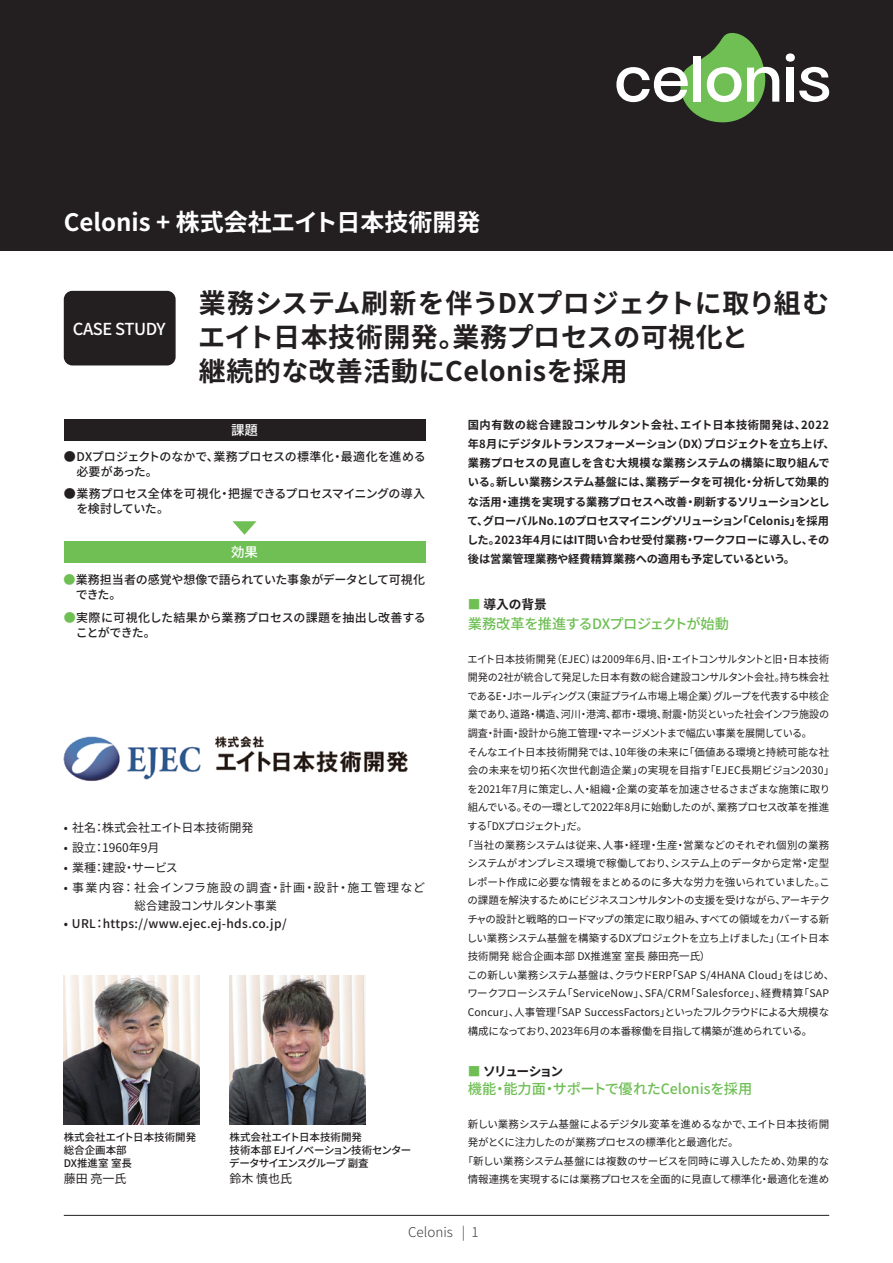
<style>
.page{position:relative;width:893px;height:1263px;background:#fff}
.page>*{position:absolute;margin:0;border:0;box-sizing:border-box;transform-origin:0 0}
.t1{font:700 27px/34px "Noto Sans CJ Kjp";letter-spacing:.02em;color:#231f20}
.t2{font:700 24px "Noto Sans CJ Kjp";color:#fff}
.t3{font:500 16.5px "Noto Sans CJ Kjp";letter-spacing:-.025em;color:#fff}
.t4{font:500 14.25px "Noto Sans CJ Kjp";color:#6fbf54}
.t5{font:500 14.25px "Noto Sans CJ Kjp";letter-spacing:-.02em;color:#6fbf54}
.t6{font:300 13.5px "Noto Sans CJ Kjp";color:#3e3e3f}
.t7{font:500 13.5px "Noto Sans CJ Kjp";color:#fff}
.t8{font:700 12.75px "Noto Sans CJ Kjp";letter-spacing:-.13em;color:#231f20}
.t9{font:700 12.75px "Noto Sans CJ Kjp";letter-spacing:-.07em;color:#231f20}
.t10{font:500 12px/14.9px "Noto Sans CJ Kjp";color:#231f20}
.t11{font:12px "Noto Sans CJ Kjp";color:#231f20}
.t12{font:12px/18px "Noto Sans CJ Kjp";letter-spacing:.055em;color:#231f20}
.t13{font:500 12px/14.9px "Noto Sans CJ Kjp";letter-spacing:-.03em;color:#231f20}
.t14{font:500 12px/14.9px "Noto Sans CJ Kjp";letter-spacing:-.025em;color:#231f20}
.t15{font:500 12px "Noto Sans CJ Kjp";letter-spacing:.03em;color:#231f20}
.t16{font:700 11.25px/19.2px "Noto Sans CJ Kjp";color:#231f20}
.t17{font:10.5px "Noto Sans CJ Kjp";letter-spacing:-.015em;color:#231f20}
.t18{font:10.5px "Noto Sans CJ Kjp";letter-spacing:-.055em;color:#231f20}
.t19{font:10.5px "Noto Sans CJ Kjp";letter-spacing:.01em;color:#231f20}
.t20{font:10.5px "Noto Sans CJ Kjp";letter-spacing:.005em;color:#231f20}
.t21{font:10.5px "Noto Sans CJ Kjp";letter-spacing:-.045em;color:#231f20}
.t22{font:10.5px "Noto Sans CJ Kjp";letter-spacing:.03em;color:#231f20}
.t23{font:500 10.5px/12.8px "Noto Sans CJ Kjp";letter-spacing:-.04em;color:#231f20}
.t24{font:10.5px "Noto Sans CJ Kjp";letter-spacing:.015em;color:#231f20}
.t25{font:10.5px "Noto Sans CJ Kjp";letter-spacing:-.04em;color:#231f20}
.t26{font:500 10.5px/12.8px "Noto Sans CJ Kjp";color:#231f20}
.t27{font:10.5px "Noto Sans CJ Kjp";letter-spacing:-.075em;color:#231f20}
.s1{color:#6fbf54}
</style>
<div class="page">
<hr style="left:64px;top:1215px;width:765px;height:1px;background:#231f20">
<div style="left:0;top:0;width:893px;height:251px;background:#231f20"></div>
<svg style="left:616px;top:33px;width:163px;height:89px"></svg>
<svg style="left:786px;top:53px;width:43px;height:49px"></svg>
<div style="left:64px;top:419px;width:361px;height:21px;background:#231f20"></div>
<div style="left:64px;top:541px;width:361px;height:22px;background:#6fbf54"></div>
<svg style="left:232px;top:521px;width:24px;height:14px"></svg>
<div style="left:64px;top:291px;width:112px;height:74px;background:#231f20;border-radius:9px"></div>
<img style="left:64px;top:976px;width:136px;height:148px">
<img style="left:230px;top:976px;width:136px;height:148px">
<img style="left:63px;top:736px;width:345px;height:45px">
<h2 class="t2" style="left:64px;top:209px;width:418px">Celonis + 株式会社エイト日本技術開発</h2>
<h1 class="t1" style="left:198px;top:287px;width:632px">業務システム刷新を伴うDXプロジェクトに取り組むエイト日本技術開発。業務プロセスの可視化と<br>継続的な改善活動にCelonisを採用</h1>
<p class="t16" style="left:467px;top:415px;width:369px">国内有数の総合建設コンサルタント会社、エイト日本技術開発は、2022年8月にデジタルトランスフォーメーション（DX）プロジェクトを立ち上げ、業務プロセスの見直しを含む大規模な業務システムの構築に取り組んでいる。新しい業務システム基盤には、業務データを可視化・分析して効果的な活用・連携を実現する業務プロセスへ改善・刷新するソリューションとして、グローバルNo.1のプロセスマイニングソリューション「Celonis」を採用した。2023年4月にはIT問い合わせ受付業務・ワークフローに導入し、その後は営業管理業務や経費精算業務への適用も予定しているという。</p>
<h3 class="t3" style="left:73px;top:320px;width:94px">CASE STUDY</h3>
<p class="t7" style="left:231px;top:422px;width:28px">課題</p>
<p class="t10" style="left:77px;top:450px;width:351px;text-indent:-13px">●DXプロジェクトのなかで、業務プロセスの標準化・最適化を進める必要があった。</p>
<p class="t13" style="left:76px;top:487px;width:350px;text-indent:-13px">●業務プロセス全体を可視化・把握できるプロセスマイニングの導入を検討していた。</p>
<p class="t7" style="left:231px;top:545px;width:28px">効果</p>
<p class="t14" style="left:76px;top:573px;width:351px;text-indent:-12px"><span class="s1">●</span>業務担当者の感覚や想像で語られていた事象がデータとして可視化できた。</p>
<p class="t10" style="left:76px;top:611px;width:352px;text-indent:-12px"><span class="s1">●</span>実際に可視化した結果から業務プロセスの課題を抽出し改善することができた。</p>
<p class="t11" style="left:64px;top:820px;width:191px">• 社名：株式会社エイト日本技術開発</p>
<p class="t11" style="left:64px;top:841px;width:97px">• 設立：1960年9月</p>
<p class="t11" style="left:64px;top:861px;width:116px">• 業種：建設・サービス</p>
<p class="t12" style="left:72px;top:879px;width:354px;text-indent:-9px">• 事業内容：社会インフラ施設の調査・計画・設計・施工管理など　　　　　 総合建設コンサルタント事業</p>
<p class="t15" style="left:64px;top:917px;width:224px">• URL：https://www.ejec.ej-hds.co.jp/</p>
<p class="t26" style="left:64px;top:1131px;width:134px">株式会社エイト日本技術開発総合企画本部<br>DX推進室室長</p>
<p class="t11" style="left:64px;top:1172px;width:64px">藤田亮一氏</p>
<p class="t23" style="left:229px;top:1131px;width:183px">株式会社エイト日本技術開発<br>技術本部 EJイノベーション技術センターデータサイエンスグループ副査</p>
<p class="t11" style="left:230px;top:1172px;width:64px">鈴木慎也氏</p>
<p class="t9" style="left:468px;top:597px;width:81px"><span class="s1">■</span> 導入の背景</p>
<h3 class="t5" style="left:468px;top:615px;width:263px">業務改革を推進するDXプロジェクトが始動</h3>
<p class="t24" style="left:468px;top:653px;width:363px">エイト日本技術開発（EJEC）は2009年6月、旧・エイトコンサルタントと旧・日本技術</p>
<p class="t17" style="left:468px;top:671px;width:363px">開発の2社が統合して発足した日本有数の総合建設コンサルタント会社。持ち株会社</p>
<p class="t18" style="left:467px;top:690px;width:363px">であるE・Jホールディングス（東証プライム市場上場企業）グループを代表する中核企</p>
<p class="t17" style="left:468px;top:709px;width:363px">業であり、道路・構造、河川・港湾、都市・環境、耐震・防災といった社会インフラ施設の</p>
<p class="t25" style="left:468px;top:727px;width:346px">調査・計画・設計から施工管理・マネージメントまで幅広い事業を展開している。</p>
<p class="t17" style="left:467px;top:746px;width:363px">そんなエイト日本技術開発では、10年後の未来に「価値ある環境と持続可能な社</p>
<p class="t19" style="left:468px;top:764px;width:368px">会の未来を切り拓く次世代創造企業」の実現を目指す「EJEC長期ビジョン2030」</p>
<p class="t17" style="left:468px;top:783px;width:364px">を2021年7月に策定し、人・組織・企業の変革を加速させるさまざまな施策に取り</p>
<p class="t17" style="left:468px;top:802px;width:363px">組んでいる。その一環として2022年8月に始動したのが、業務プロセス改革を推進</p>
<p class="t27" style="left:467px;top:820px;width:122px">する「DXプロジェクト」だ。</p>
<p class="t20" style="left:463px;top:839px;width:368px">「当社の業務システムは従来、人事・経理・生産・営業などのそれぞれ個別の業務</p>
<p class="t18" style="left:468px;top:857px;width:363px">システムがオンプレミス環境で稼働しており、システム上のデータから定常・定型</p>
<p class="t17" style="left:467px;top:876px;width:364px">レポート作成に必要な情報をまとめるのに多大な労力を強いられていました。こ</p>
<p class="t18" style="left:468px;top:895px;width:364px">の課題を解決するためにビジネスコンサルタントの支援を受けながら、アーキテク</p>
<p class="t21" style="left:467px;top:913px;width:363px">チャの設計と戦略的ロードマップの策定に取り組み、すべての領域をカバーする新</p>
<p class="t21" style="left:467px;top:932px;width:364px">しい業務システム基盤を構築するDXプロジェクトを立ち上げました」（エイト日本</p>
<p class="t17" style="left:468px;top:950px;width:244px">技術開発総合企画本部 DX推進室室長藤田亮一氏）</p>
<p class="t20" style="left:467px;top:969px;width:369px">この新しい業務システム基盤は、クラウドERP「SAP S/4HANA Cloud」をはじめ、</p>
<p class="t22" style="left:467px;top:988px;width:363px">ワークフローシステム「ServiceNow」、SFA/CRM「Salesforce」、経費精算「SAP</p>
<p class="t19" style="left:468px;top:1006px;width:363px">Concur」、人事管理「SAP SuccessFactors」といったフルクラウドによる大規模な</p>
<p class="t17" style="left:468px;top:1025px;width:346px">構成になっており、2023年6月の本番稼働を目指して構築が進められている。</p>
<p class="t8" style="left:468px;top:1064px;width:97px"><span class="s1">■</span> ソリューション</p>
<h3 class="t4" style="left:468px;top:1080px;width:286px">機能・能力面・サポートで優れたCelonisを採用</h3>
<p class="t17" style="left:468px;top:1118px;width:363px">新しい業務システム基盤によるデジタル変革を進めるなかで、エイト日本技術開</p>
<p class="t17" style="left:468px;top:1136px;width:272px">発がとくに注力したのが業務プロセスの標準化と最適化だ。</p>
<p class="t17" style="left:463px;top:1155px;width:368px">「新しい業務システム基盤には複数のサービスを同時に導入したため、効果的な</p>
<p class="t17" style="left:468px;top:1174px;width:363px">情報連携を実現するには業務プロセスを全面的に見直して標準化・最適化を進め</p>
<p class="t6" style="left:408px;top:1225px;width:72px">Celonis | 1</p>
</div>
